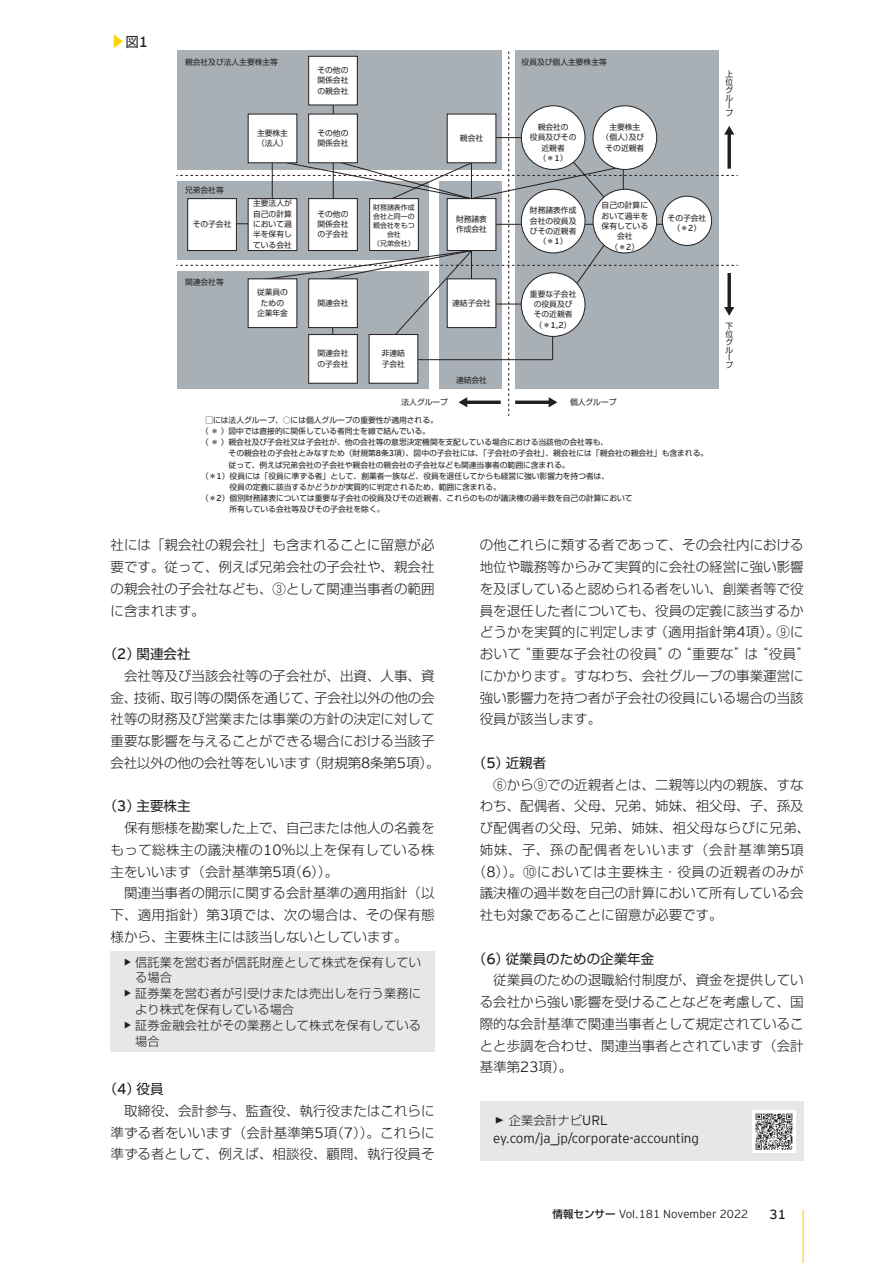
<style>
.page{position:relative;width:893px;height:1263px;background:#fff}
.page>*{position:absolute;margin:0;border:0;box-sizing:border-box;transform-origin:0 0}
.t1{font:14.85px "Shin Go Pro";color:#fed304}
.t2{font:300 13.5px/21.8px "Shin Go Pro";color:#231f20;text-align:justify}
.t3{font:13.5px "Shin Go Pro";color:#231f20}
.t4{font:300 13.5px "EY Interstate";letter-spacing:-.01em;color:#231f20}
.t5{font:300 13.5px "Shin Go Pro";letter-spacing:.045em;color:#231f20}
.t6{font:300 13.5px "Shin Go Pro";letter-spacing:.03em;color:#231f20}
.t7{font:300 13.5px "Shin Go Pro";letter-spacing:.02em;color:#231f20}
.t8{font:300 13.5px "Shin Go Pro";letter-spacing:.025em;color:#231f20}
.t9{font:300 13.5px "Shin Go Pro";letter-spacing:.08em;color:#231f20}
.t10{font:300 12.15px/15.9px "Shin Go Pro";letter-spacing:.02em;color:#231f20}
.t11{font:300 11.55px "EY Interstate";color:#231f20}
.t12{font:7.8px/10.4px "Shin Go Pro";color:#231f20}
.t13{font:6.9px/9px "Shin Go Pro";color:#231f20;text-align:center}
.s1{font-size:13.5px;color:#231f20}
.s2{font-family:"EY Interstate";font-weight:300;color:#231f20}
.s3{font-family:"EY Interstate";font-size:8.55px}
.s4{font-family:"EY Interstate";font-weight:300;font-size:14.85px}
.s5{font-family:"EY Interstate";font-size:14.85px}
.s6{font-family:"EY Interstate";font-weight:700;font-size:13.5px}
.s7{font-family:"EY Interstate";font-size:13.5px}
.s8{font-family:"Shin Go Pro";font-weight:500;font-size:10.5px}
.s9{font-family:"Shin Go Pro";font-size:10.5px}
.s10{font-size:13.2px}
</style>
<div class="page">
<div style="left:111px;top:952px;width:324px;height:100px;background:#e6e7e9"></div>
<div style="left:480px;top:1102px;width:324px;height:59px;background:#e6e7e9"></div>
<img style="left:753px;top:1110px;width:43px;height:43px">
<svg style="left:176px;top:51px;width:562px;height:365px"></svg>
<div style="left:521px;top:106px;width:64px;height:63px;background:#fff;border-radius:50%"></div>
<div style="left:521px;top:105px;width:64px;height:65px;border:1px solid #231f20;border-radius:50%"></div>
<div style="left:593px;top:106px;width:64px;height:63px;background:#fff;border-radius:50%"></div>
<div style="left:593px;top:105px;width:64px;height:65px;border:1px solid #231f20;border-radius:50%"></div>
<div style="left:521px;top:273px;width:64px;height:63px;background:#fff;border-radius:50%"></div>
<div style="left:521px;top:272px;width:64px;height:65px;border:1px solid #231f20;border-radius:50%"></div>
<div style="left:593px;top:189px;width:64px;height:64px;background:#fff;border-radius:50%"></div>
<div style="left:593px;top:189px;width:64px;height:64px;border:1px solid #231f20;border-radius:50%"></div>
<div style="left:188px;top:199px;width:48px;height:51px;background:#fff"></div>
<div style="left:187px;top:198px;width:50px;height:53px;border:1px solid #231f20"></div>
<div style="left:248px;top:199px;width:49px;height:51px;background:#fff"></div>
<div style="left:248px;top:198px;width:49px;height:53px;border:1px solid #231f20"></div>
<div style="left:447px;top:114px;width:49px;height:49px;background:#fff"></div>
<hr style="left:802px;top:1210px;width:2px;height:53px;background:#fed304">
<p class="t1" style="left:111px;top:29px;width:39px">▶<span class="s1">図</span><span class="s2">1</span></p>
<p class="t12" style="left:185px;top:56px;width:94px">親会社及び法人主要株主等</p>
<p class="t12" style="left:257px;top:127px;width:32px">主要株主（法人）</p>
<p class="t12" style="left:317px;top:64px;width:32px;text-align:justify">その他の関係会社の親会社</p>
<p class="t12" style="left:317px;top:127px;width:32px">その他の関係会社</p>
<p class="t12" style="left:460px;top:132px;width:25px">親会社</p>
<p class="t12" style="left:522px;top:56px;width:87px">役員及び個人主要株主等</p>
<p class="t12" style="left:530px;top:121px;width:48px;text-align:center">親会社の<br>役員及びその近親者<br>（＊<span class="s3">1</span>）</p>
<p class="t12" style="left:602px;top:121px;width:44px;text-align:center">主要株主<br>（個人）及びその近親者</p>
<p class="t12" style="left:185px;top:184px;width:40px">兄弟会社等</p>
<p class="t12" style="left:193px;top:218px;width:40px">その子会社</p>
<p class="t12" style="left:253px;top:197px;width:40px;text-align:justify">主要法人が自己の計算において過半を保有している会社</p>
<p class="t12" style="left:317px;top:208px;width:32px;text-align:justify">その他の関係会社の子会社</p>
<p class="t13" style="left:373px;top:202px;width:43px">財務諸表作成会社と同一の親会社をもつ会社<br>（兄弟会社）</p>
<p class="t12" style="left:456px;top:213px;width:32px">財務諸表作成会社</p>
<p class="t12" style="left:602px;top:199px;width:48px;text-align:center">自己の計算において過半を保有している会社<br>（＊<span class="s3">2</span>）</p>
<p class="t12" style="left:530px;top:204px;width:48px;text-align:center">財務諸表作成会社の役員及びその近親者（＊<span class="s3">1</span>）</p>
<p class="t12" style="left:668px;top:212px;width:40px;text-align:center">その子会社（＊<span class="s3">2</span>）</p>
<p class="t12" style="left:185px;top:276px;width:40px">関連会社等</p>
<p class="t12" style="left:257px;top:286px;width:32px;text-align:center">従業員のための企業年金</p>
<p class="t12" style="left:317px;top:297px;width:32px">関連会社</p>
<p class="t12" style="left:452px;top:297px;width:40px">連結子会社</p>
<p class="t12" style="left:530px;top:288px;width:48px;text-align:center">重要な子会社の役員及びその近親者（＊<span class="s3">1,2</span>）</p>
<p class="t12" style="left:317px;top:347px;width:32px">関連会社の子会社</p>
<p class="t12" style="left:382px;top:347px;width:25px">非連結子会社</p>
<p class="t12" style="left:456px;top:374px;width:32px">連結会社</p>
<p class="t12" style="left:401px;top:396px;width:48px">法人グループ</p>
<p class="t12" style="left:570px;top:396px;width:48px">個人グループ</p>
<p class="t12" style="left:205px;top:414px;width:234px">□には法人グループ、○には個人グループの重要性が適用される。</p>
<p class="t12" style="left:201px;top:425px;width:230px">（＊）図中では直接的に関係している者同士を線で結んでいる。</p>
<p class="t12" style="left:201px;top:436px;width:409px">（＊）親会社及び子会社又は子会社が、他の会社等の意思決定機関を支配している場合における当該他の会社等も、</p>
<p class="t12" style="left:229px;top:447px;width:481px">その親会社の子会社とみなすため（財規第<span class="s3">8</span>条<span class="s3">3</span>項）、図中の子会社には、「子会社の子会社」、親会社には「親会社の親会社」も含まれる。</p>
<p class="t12" style="left:229px;top:459px;width:342px">従って、例えば兄弟会社の子会社や親会社の親会社の子会社なども関連当事者の範囲に含まれる。</p>
<p class="t12" style="left:201px;top:470px;width:410px">（＊<span class="s3">1</span>）役員には「役員に準ずる者」として、創業者一族など、役員を退任してからも経営に強い影響力を持つ者は、</p>
<p class="t12" style="left:229px;top:481px;width:273px">役員の定義に該当するかどうかが実質的に判定されるため、範囲に含まれる。</p>
<p class="t12" style="left:201px;top:492px;width:433px">（＊<span class="s3">2</span>）個別財務諸表については重要な子会社の役員及びその近親者、これらのものが議決権の過半数を自己の計算において</p>
<p class="t12" style="left:229px;top:503px;width:156px">所有している会社等及びその子会社を除く。</p>
<p class="t12" style="left:725px;top:69px;width:9px;line-height:7.8px">上位グループ</p>
<p class="t12" style="left:725px;top:321px;width:9px;line-height:7.8px">下位グループ</p>
<p class="t2" style="left:111px;top:533px;width:326px">社には「親会社の親会社」も含まれることに留意が必要です。従って、例えば兄弟会社の子会社や、親会社の親会社の子会社なども、③として関連当事者の範囲に含まれます。</p>
<p class="t3" style="left:104px;top:643px;width:88px">（<span class="s4">2</span>）関連会社</p>
<p class="t2" style="left:124px;top:663px;width:312px">会社等及び当該会社等の子会社が、出資、人事、資</p>
<p class="t2" style="left:111px;top:685px;width:326px">金、技術、取引等の関係を通じて、子会社以外の他の会</p>
<p class="t2" style="left:111px;top:707px;width:325px">社等の財務及び営業または事業の方針の決定に対して</p>
<p class="t2" style="left:111px;top:728px;width:325px">重要な影響を与えることができる場合における当該子</p>
<p class="t2" style="left:111px;top:750px;width:330px">会社以外の他の会社等をいいます（財規第<span class="s5">8</span>条第<span class="s5">5</span>項）。</p>
<p class="t3" style="left:104px;top:795px;width:88px">（<span class="s4">3</span>）主要株主</p>
<p class="t2" style="left:124px;top:815px;width:312px">保有態様を勘案した上で、自己または他人の名義を</p>
<p class="t6" style="left:111px;top:838px;width:325px">もって総株主の議決権の<span class="s5">10</span>％以上を保有している株</p>
<p class="t2" style="left:111px;top:859px;width:229px">主をいいます（会計基準第<span class="s5">5</span>項（<span class="s5">6</span>））。</p>
<p class="t2" style="left:124px;top:881px;width:312px">関連当事者の開示に関する会計基準の適用指針（以</p>
<p class="t7" style="left:111px;top:904px;width:326px">下、適用指針）第<span class="s5">3</span>項では、次の場合は、その保有態</p>
<p class="t2" style="left:111px;top:924px;width:299px">様から、主要株主には該当しないとしています。</p>
<p class="t10" style="left:135px;top:952px;width:287px;text-indent:-11px"><span class="s6">•</span> 信託業を営む者が信託財産として株式を保有している場合</p>
<p class="t10" style="left:135px;top:984px;width:287px;text-indent:-11px"><span class="s6">•</span> 証券業を営む者が引受けまたは売出しを行う業務により株式を保有している場合</p>
<p class="t10" style="left:135px;top:1016px;width:287px;text-indent:-11px"><span class="s6">•</span> 証券金融会社がその業務として株式を保有している場合</p>
<p class="t3" style="left:104px;top:1078px;width:61px">（<span class="s4">4</span>）役員</p>
<p class="t2" style="left:124px;top:1098px;width:312px">取締役、会計参与、監査役、執行役またはこれらに</p>
<p class="t2" style="left:111px;top:1120px;width:325px">準ずる者をいいます（会計基準第<span class="s5">5</span>項（<span class="s5">7</span>））。これらに</p>
<p class="t2" style="left:111px;top:1142px;width:325px">準ずる者として、例えば、相談役、顧問、執行役員そ</p>
<p class="t2" style="left:480px;top:533px;width:332px;text-align:left">の他これらに類する者であって、その会社内における地位や職務等からみて実質的に会社の経営に強い影響を及ぼしていると認められる者をいい、創業者等で役員を退任した者についても、役員の定義に該当するかどうかを実質的に判定します（適用指針第<span class="s5">4</span>項）。⑨において“重要な子会社の役員”の“重要な”は“役員”にかかります。すなわち、会社グループの事業運営に強い影響力を持つ者が子会社の役員にいる場合の当該役員が該当します。</p>
<p class="t3" style="left:473px;top:751px;width:75px">（<span class="s4">5</span>）近親者</p>
<p class="t2" style="left:493px;top:772px;width:312px">⑥から⑨での近親者とは、二親等以内の親族、すな</p>
<p class="t2" style="left:480px;top:794px;width:325px">わち、配偶者、父母、兄弟、姉妹、祖父母、子、孫及</p>
<p class="t8" style="left:480px;top:817px;width:332px">び配偶者の父母、兄弟、姉妹、祖父母ならびに兄弟、</p>
<p class="t9" style="left:480px;top:838px;width:325px">姉妹、子、孫の配偶者をいいます（会計基準第<span class="s5">5</span>項</p>
<p class="t5" style="left:473px;top:860px;width:332px">（<span class="s5">8</span>））。⑩においては主要株主・役員の近親者のみが</p>
<p class="t2" style="left:480px;top:881px;width:325px">議決権の過半数を自己の計算において所有している会</p>
<p class="t2" style="left:480px;top:902px;width:244px">社も対象であることに留意が必要です。</p>
<p class="t3" style="left:473px;top:947px;width:183px">（<span class="s4">6</span>）従業員のための企業年金</p>
<p class="t2" style="left:493px;top:968px;width:312px">従業員のための退職給付制度が、資金を提供してい</p>
<p class="t2" style="left:480px;top:989px;width:325px">る会社から強い影響を受けることなどを考慮して、国</p>
<p class="t2" style="left:480px;top:1011px;width:325px">際的な会計基準で関連当事者として規定されているこ</p>
<p class="t2" style="left:480px;top:1033px;width:325px">とと歩調を合わせ、関連当事者とされています（会計</p>
<p class="t2" style="left:480px;top:1055px;width:94px">基準第<span class="s5">23</span>項）。</p>
<p class="t10" style="left:493px;top:1110px;width:116px"><sup>▶</sup> 企業会計ナビ<span class="s7">URL</span></p>
<p class="t4" style="left:493px;top:1130px;width:207px">ey.com/ja_jp/corporate-accounting</p>
<p class="t11" style="left:553px;top:1208px;width:235px"><span class="s8">情報センサー</span> Vol.181 November 2022<span class="s9">　　</span><span class="s10">31</span></p>
</div>
